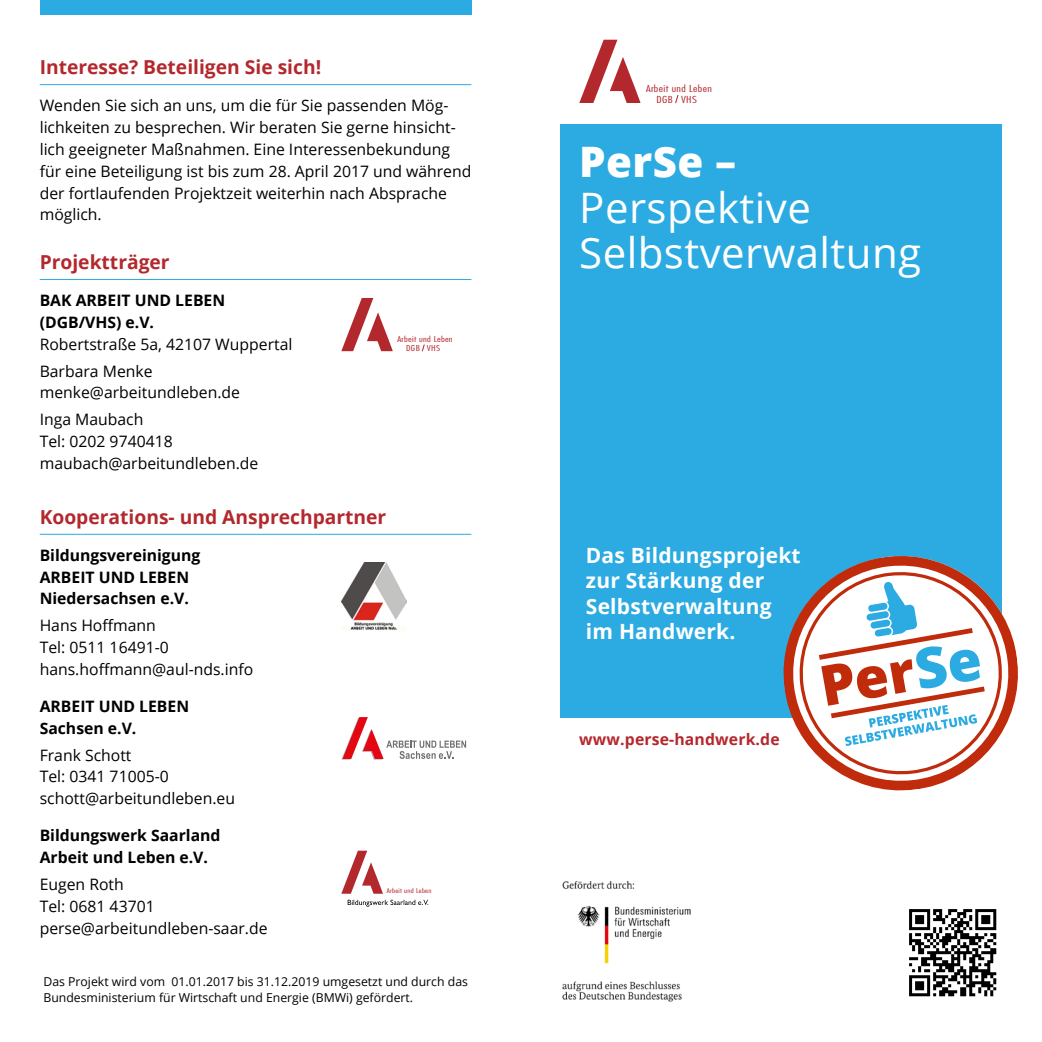
<style>
.page{position:relative;width:1042px;height:1042px;background:#fff}
.page>*{position:absolute;margin:0;border:0;box-sizing:border-box;transform-origin:0 0}
.t1{font:42px/45.5px "Open Sans";letter-spacing:.01em;color:#fff}
.t2{font:800 42px "Open Sans";letter-spacing:.01em;color:#fff}
.t3{font:700 21px/25.2px "Open Sans";letter-spacing:.01em;color:#fff}
.t4{font:700 19.25px "Open Sans";color:#b3282d}
.t5{font:15.75px/21.9px "Open Sans";color:#000}
.t6{font:700 15.75px/21.9px "Open Sans";color:#000}
.t7{font:700 15.75px "Open Sans";letter-spacing:.01em;color:#b3282d}
.t8{font:12.25px/15.8px "Open Sans";color:#000}
.t9{font:300 condensed 9.45px/10.8px "Futura";letter-spacing:.03em;color:#b3282d;text-align:center;scale:1.33 1}
.t10{font:300 condensed 7.88px/9.1px "Futura";letter-spacing:.03em;color:#b3282d;text-align:center;scale:1.33 1}
.t11{font:300 condensed 6.48px "Futura";letter-spacing:.03em;color:#b3282d;scale:1.33 1}
</style>
<div class="page">
<div style="left:561px;top:124px;width:441px;height:593px;background:#2babe2"></div>
<svg style="left:675px;top:95px;width:4px;height:9px"></svg>
<svg style="left:579px;top:40px;width:62px;height:63px"></svg>
<svg style="left:777px;top:556px;width:241px;height:235px"></svg>
<svg style="left:794px;top:566px;width:213px;height:214px"></svg>
<svg style="left:819px;top:582px;width:166px;height:164px"></svg>
<svg style="left:909px;top:909px;width:87px;height:87px"></svg>
<hr style="left:40px;top:84px;width:431px;height:1px;background:#2babe2">
<hr style="left:40px;top:279px;width:431px;height:1px;background:#2babe2">
<hr style="left:40px;top:534px;width:431px;height:1px;background:#2babe2">
<div style="left:40px;top:0;width:431px;height:15px;background:#2babe2"></div>
<img style="left:562px;top:881px;width:129px;height:121px">
<img style="left:341px;top:563px;width:66px;height:67px">
<svg style="left:342px;top:717px;width:124px;height:42px"></svg>
<svg style="left:341px;top:850px;width:87px;height:56px"></svg>
<svg style="left:422px;top:344px;width:3px;height:8px"></svg>
<svg style="left:341px;top:298px;width:52px;height:53px"></svg>
<p class="t4" style="left:40px;top:54px;width:283px">Interesse? Beteiligen Sie sich!</p>
<p class="t5" style="left:40px;top:94px;width:433px">Wenden Sie sich an uns, um die für Sie passenden Mög&shy;lichkeiten zu besprechen. Wir beraten Sie gerne hinsicht&shy;lich geeigneter Maßnahmen. Eine Interessenbekundung für eine Beteiligung ist bis zum 28. April 2017 und während der fortlaufenden Projektzeit weiterhin nach Absprache möglich.</p>
<p class="t4" style="left:40px;top:249px;width:131px">Projektträger</p>
<p class="t6" style="left:40px;top:289px;width:187px">BAK ARBEIT UND LEBEN (DGB/VHS) e.V.</p>
<p class="t5" style="left:40px;top:330px;width:254px;line-height:26.8px">Robertstraße 5a, 42107 Wuppertal<br>Barbara Menke</p>
<p class="t5" style="left:40px;top:379px;width:202px;line-height:26.8px">menke@arbeitundleben.de<br>Inga Maubach</p>
<p class="t5" style="left:40px;top:430px;width:220px">Tel: 0202 9740418 maubach@arbeitundleben.de</p>
<p class="t4" style="left:40px;top:503px;width:348px">Kooperations- und Ansprechpartner</p>
<p class="t6" style="left:40px;top:544px;width:162px">Bildungsvereinigung<br>ARBEIT UND LEBEN<br>Niedersachsen e.V.</p>
<p class="t5" style="left:40px;top:614px;width:215px">Hans Hoffmann<br>Tel: 0511 16491-0 hans.hoffmann@aul-nds.info</p>
<p class="t6" style="left:40px;top:695px;width:151px">ARBEIT UND LEBEN<br>Sachsen e.V.</p>
<p class="t5" style="left:40px;top:743px;width:197px">Frank Schott<br>Tel: 0341 71005-0 schott@arbeitundleben.eu</p>
<p class="t6" style="left:40px;top:824px;width:182px">Bildungswerk Saarland<br>Arbeit und Leben e.V.</p>
<p class="t5" style="left:40px;top:873px;width:229px">Eugen Roth<br>Tel: 0681 43701 perse@arbeitundleben-saar.de</p>
<p class="t8" style="left:43px;top:973px;width:426px">Das Projekt wird vom 01.01.2017 bis 31.12.2019 umgesetzt und durch das<br>Bundesministerium für Wirtschaft und Energie (BMWi) gefördert.</p>
<p class="t10" style="left:397px;top:334px;width:43px">Arbeit und Leben<br>DGB VHS</p>
<p class="t11" style="left:387px;top:887px;width:35px">Arbeit und Leben</p>
<p class="t9" style="left:646px;top:83px;width:51px">Arbeit und Leben<br>DGB VHS</p>
<h1 class="t2" style="left:579px;top:130px;width:158px">PerSe –</h1>
<h1 class="t1" style="left:579px;top:184px;width:343px">Perspektive<br>Selbstverwaltung</h1>
<h2 class="t3" style="left:586px;top:542px;width:216px">Das Bildungsprojekt zur Stärkung der<br>Selbstverwaltung im Handwerk.</h2>
<p class="t7" style="left:579px;top:728px;width:202px">www.perse-handwerk.de</p>
</div>
